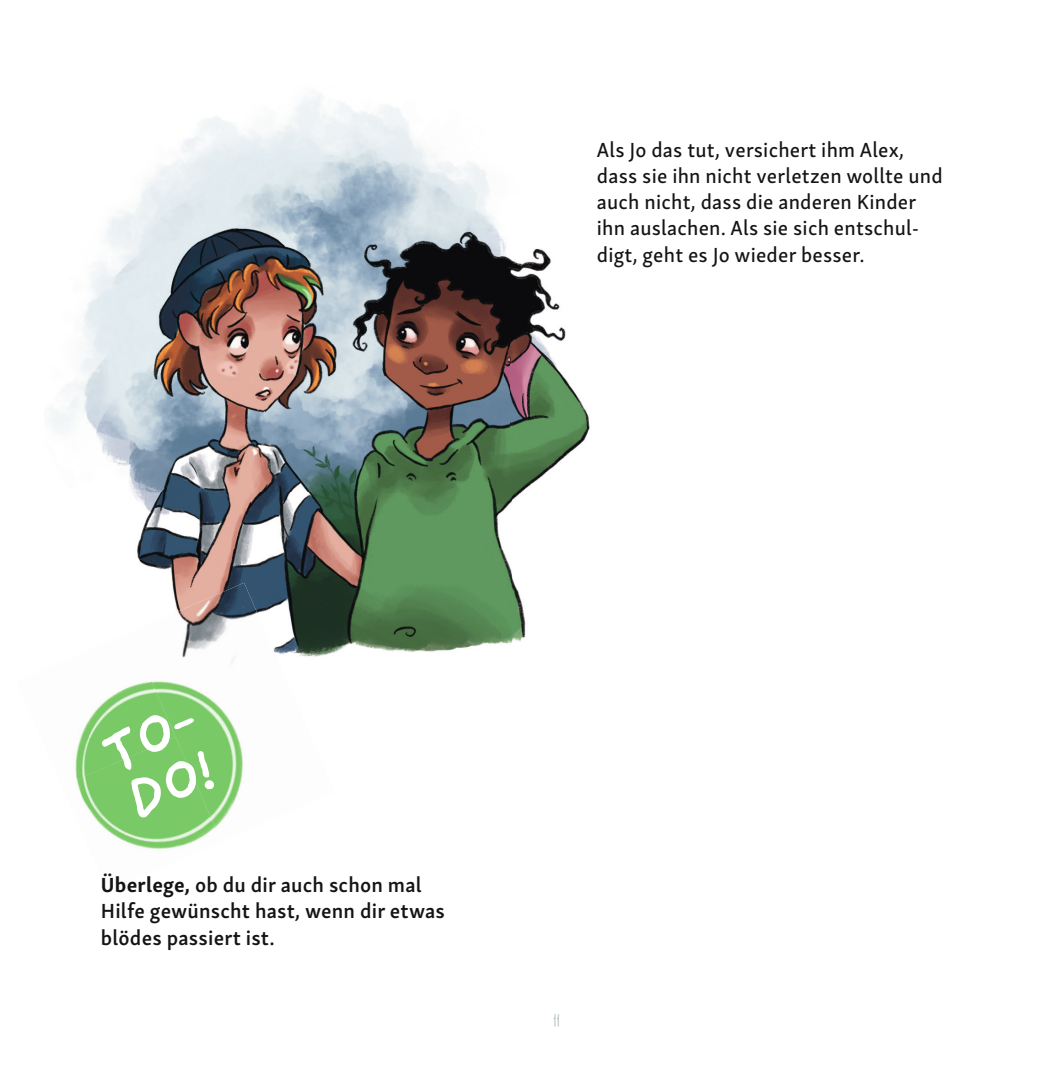
<style>
.page{position:relative;width:1057px;height:1072px;background:#fff}
.page>*{position:absolute;margin:0;border:0;box-sizing:border-box;transform-origin:0 0}
.t1{font:700 57.75px/52.5px "Providence Sans Pro";color:#fff}
.t2{font:21px/26.2px "Skolar Sans Latn Me";letter-spacing:.01em;color:#131413}
.t3{font:600 21px/26.2px "Skolar Sans Latn";letter-spacing:.01em;color:#131413}
.t4{font:21px "Hey Eloise";color:#b0bdb6}
.s1{font-weight:700}
</style>
<div class="page">
<img style="left:48px;top:94px;width:542px;height:563px">
<img style="left:81px;top:681px;width:69px;height:55px">
<img style="left:150px;top:681px;width:75px;height:141px">
<img style="left:218px;top:681px;width:25px;height:136px">
<img style="left:75px;top:736px;width:146px;height:113px">
<img style="left:48px;top:582px;width:217px;height:75px">
<img style="left:155px;top:630px;width:130px;height:35px">
<p class="t2" style="left:597px;top:135px;width:347px">Als Jo das tut, versichert ihm Alex, dass sie ihn nicht verletzen wollte und auch nicht, dass die anderen Kinder ihn auslachen. Als sie sich entschul&shy;digt, geht es Jo wieder besser.</p>
<h1 class="t1" style="left:92px;top:732px;width:104px;rotate:-23deg">TO-<br>DO!</h1>
<p class="t3" style="left:101px;top:870px;width:345px"><span class="s1">Überlege,</span> ob du dir auch schon mal<br>Hilfe gewünscht hast, wenn dir etwas blödes passiert ist.</p>
<p class="t4" style="left:553px;top:1010px;width:8px">11</p>
</div>
